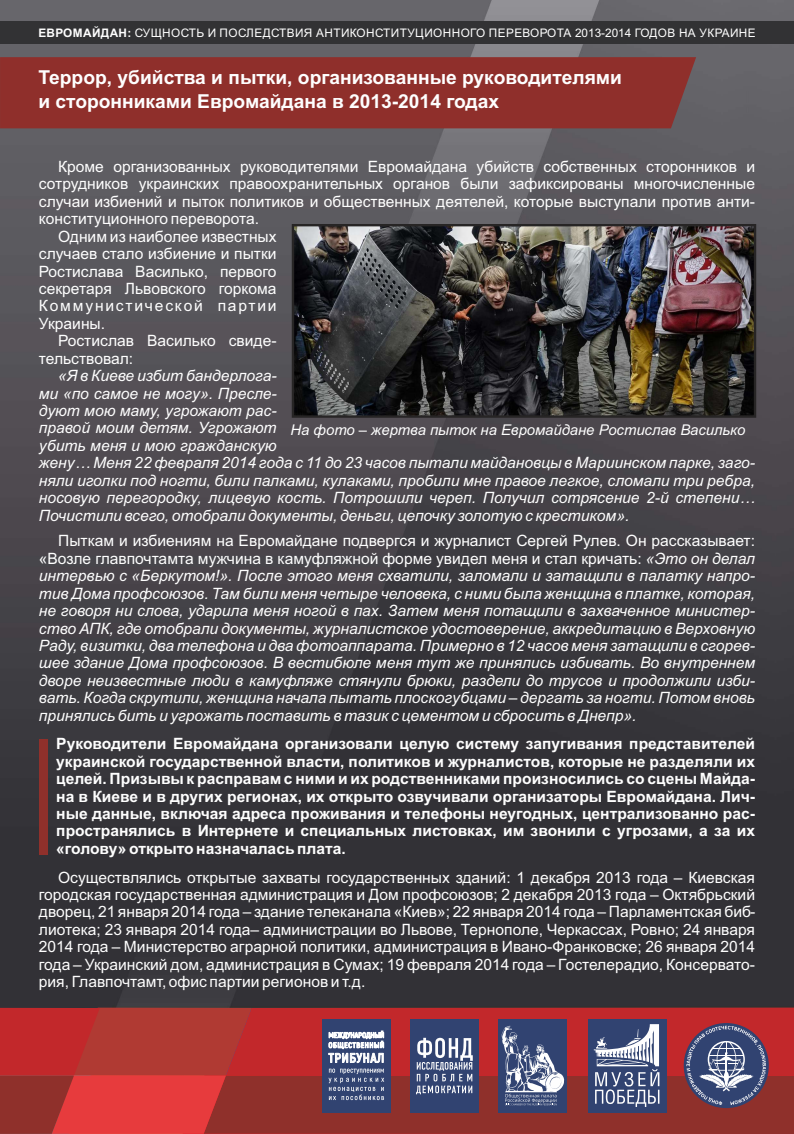
<style>
.page{position:relative;width:794px;height:1134px;background:#fff}
.page>*{position:absolute;margin:0;border:0;box-sizing:border-box;transform-origin:0 0}
.t1{font:700 19.2px/23.6px "Arial";color:#fefefe}
.t2{font:italic 15.6px/17.4px "Arial";color:#fefefe}
.t3{font:15.6px/17.4px "Arial";color:#fefefe;text-align:justify}
.t4{font:700 15.6px/17.4px "Arial";color:#fefefe;text-align:justify}
.t5{font:15.6px "Arial";letter-spacing:.115em;color:#fefefe}
.t6{font:italic 14.8px "Arial";color:#fefefe}
.t7{font:11.8px "Arial";letter-spacing:.035em;color:#fefefe}
.s1{font-weight:700}
.s2{font-style:normal}
</style>
<div class="page">
<img style="left:0;top:0;width:794px;height:1008px">
<svg style="left:0;top:1008px;width:794px;height:126px;background:#94424d"></svg>
<img style="left:295px;top:227px;width:458px;height:188px">
<div style="left:39px;top:739px;width:9px;height:116px;background:#8f302b"></div>
<div style="left:292px;top:224px;width:464px;height:194px;border:2px solid #272525"></div>
<div style="left:0;top:57px;width:696px;height:71px;background:#8f2f2b"></div>
<div style="left:0;top:21px;width:794px;height:23px;background:#323234"></div>
<p class="t7" style="left:38px;top:28px;width:719px"><span class="s1">ЕВРОМАЙДАН:</span> СУЩНОСТЬ И ПОСЛЕДСТВИЯ АНТИКОНСТИТУЦИОННОГО ПЕРЕВОРОТА 2013-2014 ГОДОВ НА УКРАИНЕ</p>
<p class="t1" style="left:38px;top:68px;width:585px">Террор, убийства и пытки, организованные руководителями и сторонниками Евромайдана в 2013-2014 годах</p>
<p class="t3" style="left:58px;top:159px;width:698px">Кроме организованных руководителями Евромайдана убийств собственных сторонников и</p>
<p class="t3" style="left:39px;top:177px;width:717px">сотрудников украинских правоохранительных органов были зафиксированы многочисленные</p>
<p class="t3" style="left:39px;top:194px;width:717px">случаи избиений и пыток политиков и общественных деятелей, которые выступали против анти-</p>
<p class="t3" style="left:39px;top:211px;width:222px">конституционного переворота.</p>
<p class="t3" style="left:58px;top:229px;width:220px">Одним из наиболее известных</p>
<p class="t3" style="left:39px;top:246px;width:239px">случаев стало избиение и пытки</p>
<p class="t3" style="left:39px;top:264px;width:239px">Ростислава Василько, первого</p>
<p class="t3" style="left:39px;top:281px;width:239px">секретаря Львовского горкома</p>
<p class="t5" style="left:39px;top:300px;width:239px">Коммунистической партии</p>
<p class="t3" style="left:39px;top:316px;width:68px">Украины.</p>
<p class="t3" style="left:58px;top:333px;width:220px">Ростислав Василько свиде-</p>
<p class="t3" style="left:39px;top:351px;width:96px">тельствовал:</p>
<p class="t2" style="left:39px;top:368px;width:717px;text-indent:19px">«Я в Киеве избит бандерлога-<br>ми «по самое не могу». Пресле-<br>дуют мою маму, угрожают рас-<br>правой моим детям. Угрожают<br>убить меня и мою гражданскую<br>жену… Меня 22 февраля 2014 года с 11 до 23 часов пытали майдановцы в Мариинском парке, заго&shy;няли иголки под ногти, били палками, кулаками, пробили мне правое легкое, сломали три ребра, носовую перегородку, лицевую кость. Потрошили череп. Получил сотрясение 2-й степени… Почистили всего, отобрали документы, деньги, цепочку золотую с крестиком».</p>
<p class="t2" style="left:39px;top:534px;width:717px;text-align:justify;text-indent:19px"><span class="s2">Пыткам и избиениям на Евромайдане подвергся и журналист Сергей Рулев. Он рассказывает: «Возле главпочтамта мужчина в камуфляжной форме увидел меня и стал кричать:</span> «Это он делал интервью с «Беркутом!». После этого меня схватили, заломали и затащили в палатку напро&shy;тив Дома профсоюзов. Там били меня четыре человека, с ними была женщина в платке, которая, не говоря ни слова, ударила меня ногой в пах. Затем меня потащили в захваченное министер&shy;ство АПК, где отобрали документы, журналистское удостоверение, аккредитацию в Верховную Раду, визитки, два телефона и два фотоаппарата. Примерно в 12 часов меня затащили в сгорев&shy;шее здание Дома профсоюзов. В вестибюле меня тут же принялись избивать. Во внутреннем дворе неизвестные люди в камуфляже стянули брюки, раздели до трусов и продолжили изби&shy;вать. Когда скрутили, женщина начала пытать плоскогубцами – дергать за ногти. Потом вновь принялись бить и угрожать поставить в тазик с цементом и сбросить в Днепр».</p>
<p class="t4" style="left:56px;top:736px;width:700px">Руководители Евромайдана организовали целую систему запугивания представителей украинской государственной власти, политиков и журналистов, которые не разделяли их целей. Призывы к расправам c ними и их родственниками произносились со сцены Майда&shy;на в Киеве и в других регионах, их открыто озвучивали организаторы Евромайдана. Лич&shy;ные данные, включая адреса проживания и телефоны неугодных, централизованно рас&shy;пространялись в Интернете и специальных листовках, им звонили с угрозами, а за их «голову» открыто назначалась плата.</p>
<p class="t3" style="left:39px;top:870px;width:718px;text-indent:19px">Осуществлялись открытые захваты государственных зданий: 1 декабря 2013 года – Киевская городская государственная администрация и Дом профсоюзов; 2 декабря 2013 года – Октябрьский дворец, 21 января 2014 года – здание телеканала «Киев»; 22 января 2014 года – Парламентская биб&shy;лиотека; 23 января 2014 года– администрации во Львове, Тернополе, Черкассах, Ровно; 24 января 2014 года – Министерство аграрной политики, администрация в Ивано-Франковске; 26 января 2014 года – Украинский дом, администрация в Сумах; 19 февраля 2014 года – Гостелерадио, Консервато&shy;рия, Главпочтамт, офис партии регионов и т.д.</p>
<p class="t6" style="left:291px;top:425px;width:456px">На фото – жертва пыток на Евромайдане Ростислав Василько</p>
</div>
